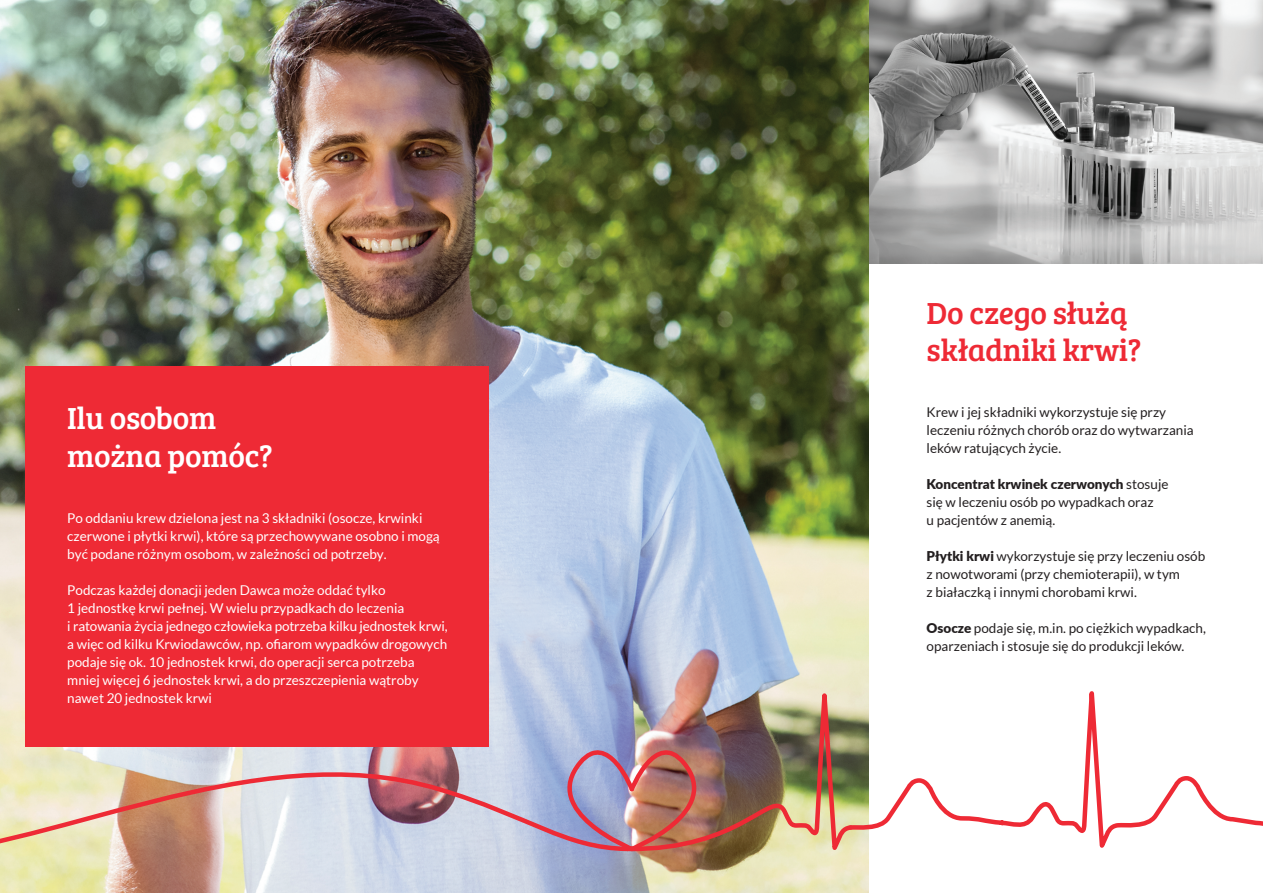
<style>
.page{position:relative;width:1263px;height:893px;background:#fff}
.page>*{position:absolute;margin:0;border:0;box-sizing:border-box;transform-origin:0 0}
.t1{font:31.5px/37.8px "Bree Serif";letter-spacing:-.01em;color:#ee2a35}
.t2{font:31.5px/37.8px "Bree Serif";letter-spacing:-.01em;color:#fff}
.t3{font:13.5px/18px "Lato";color:#fff}
.t4{font:13.5px/18px "Lato";color:#231f20}
.s1{font-weight:900}
</style>
<div class="page">
<img style="left:869px;top:0;width:394px;height:263px">
<img style="left:0;top:0;width:869px;height:893px">
<svg style="left:0;top:728px;width:623px;height:132px;background:#d4c3c0"></svg>
<img style="left:623px;top:561px;width:232px;height:305px">
<svg style="left:846px;top:558px;width:417px;height:306px"></svg>
<img style="left:539px;top:723px;width:186px;height:130px">
<div style="left:26px;top:367px;width:463px;height:380px;background:#ee2a35"></div>
<h1 class="t2" style="left:67px;top:398px;width:207px">Ilu osobom można pomóc?</h1>
<p class="t3" style="left:67px;top:509px;width:374px">Po oddaniu krew dzielona jest na 3 składniki (osocze, krwinki czerwone i płytki krwi), które są przechowywane osobno i mogą być podane różnym osobom, w zależności od potrzeby.</p>
<p class="t3" style="left:67px;top:581px;width:382px">Podczas każdej donacji jeden Dawca może oddać tylko<br>1 jednostkę krwi pełnej. W wielu przypadkach do leczenia<br>i ratowania życia jednego człowieka potrzeba kilku jednostek krwi, a więc od kilku Krwiodawców, np. ofiarom wypadków drogowych podaje się ok. 10 jednostek krwi, do operacji serca potrzeba mniej więcej 6 jednostek krwi, a do przeszczepienia wątroby nawet 20 jednostek krwi</p>
<h1 class="t1" style="left:926px;top:292px;width:216px">Do czego służą składniki krwi?</h1>
<p class="t4" style="left:926px;top:403px;width:269px">Krew i jej składniki wykorzystuje się przy leczeniu różnych chorób oraz do wytwarzania leków ratujących życie.</p>
<p class="t4" style="left:926px;top:475px;width:243px"><span class="s1">Koncentrat krwinek czerwonych</span> stosuje się w leczeniu osób po wypadkach oraz<br>u pacjentów z anemią.</p>
<p class="t4" style="left:926px;top:547px;width:280px"><span class="s1">Płytki krwi</span> wykorzystuje się przy leczeniu osób z nowotworami (przy chemioterapii), w tym<br>z białaczką i innymi chorobami krwi.</p>
<p class="t4" style="left:926px;top:619px;width:281px"><span class="s1">Osocze</span> podaje się, m.in. po ciężkich wypadkach, oparzeniach i stosuje się do produkcji leków.</p>
</div>
